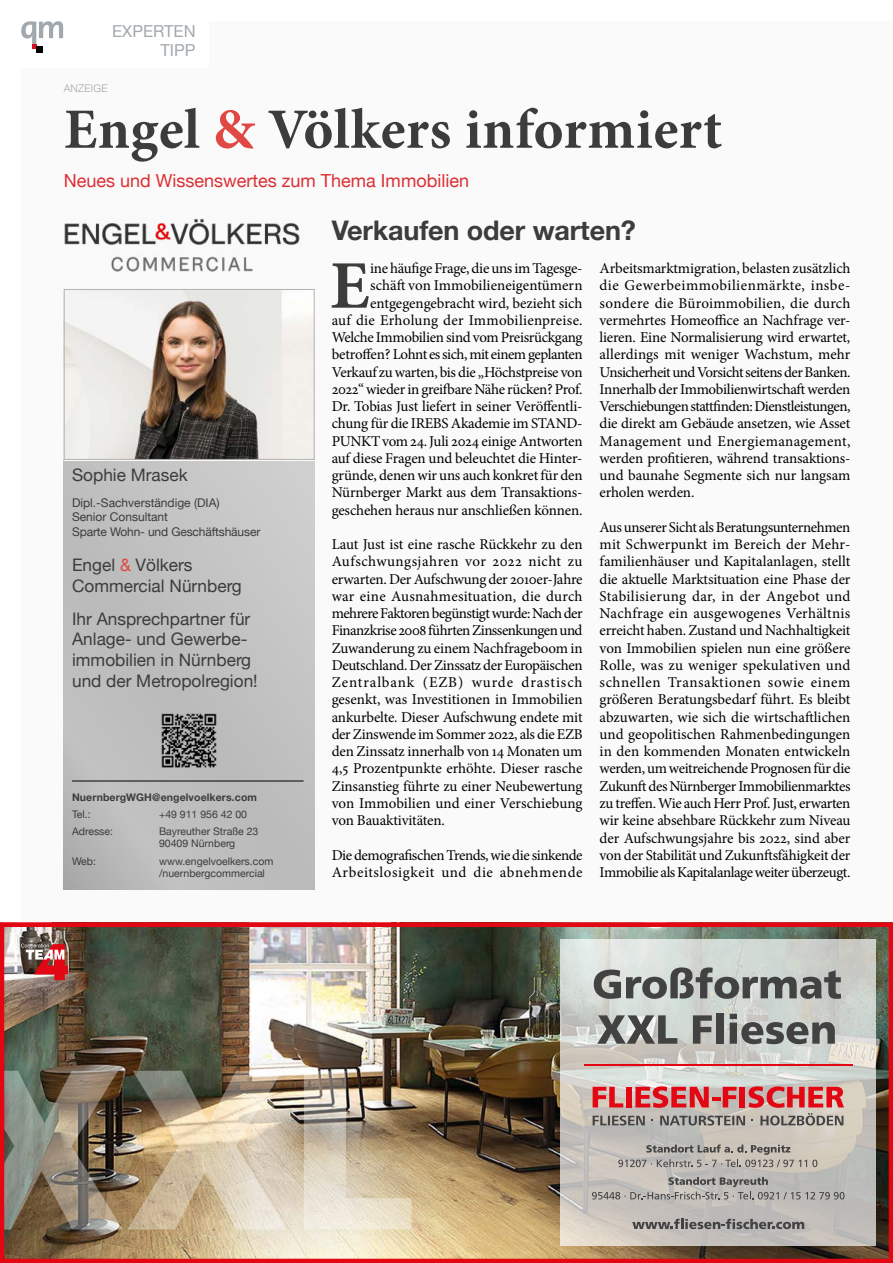
<style>
.page{position:relative;width:893px;height:1263px;background:#fff}
.page>*{position:absolute;margin:0;border:0;box-sizing:border-box;transform-origin:0 0}
.t1{font:700 68.1px "Minion Pro";color:#3c3c3b}
.t2{font:700 57px "Minion Pro";letter-spacing:.01em;color:#3c3c3b}
.t3{font:700 27px "Helvetica Neue";letter-spacing:-.005em;color:#3c3c3b}
.t4{font:18px "Helvetica Neue";color:#dc2f34}
.t5{font:17.25px/20.7px "Helvetica Neue";color:#3c3c3b}
.t6{font:16.5px/19.5px "Helvetica Neue";color:#a2a9ae;text-align:right}
.t7{font:15px/17.2px "Minion Pro";letter-spacing:-.015em;color:#000;text-align:justify}
.t8{font:12px/14.4px "Helvetica Neue";color:#3c3c3b}
.t9{font:10.5px/12.6px "Helvetica Neue";color:#3c3c3b}
.t10{font:700 10.5px "Helvetica Neue";letter-spacing:.01em;color:#3c3c3b}
.t11{font:300 10.5px "Helvetica Neue";letter-spacing:.02em;color:#a2a9ae}
.s1{color:#e04843}
</style>
<div class="page">
<div style="left:21px;top:21px;width:872px;height:1199px;background:#fbfafa"></div>
<div style="left:0;top:0;width:208px;height:68px;background:#fff"></div>
<svg style="left:21px;top:21px;width:42px;height:27px"></svg>
<div style="left:36px;top:46px;width:7px;height:6px;background:#000"></div>
<div style="left:64px;top:460px;width:251px;height:430px;background:linear-gradient(to right,#bbbaba,#c5c5c4)"></div>
<img style="left:64px;top:219px;width:236px;height:52px">
<hr style="left:64px;top:460px;width:251px;height:1px;background:#fff">
<img style="left:155px;top:706px;width:69px;height:69px">
<img style="left:66px;top:291px;width:247px;height:167px">
<div style="left:64px;top:289px;width:251px;height:171px;border:1px solid #b3b2b2"></div>
<hr style="left:72px;top:781px;width:232px;height:1px;background:#000">
<img style="left:0;top:922px;width:893px;height:341px">
<svg style="left:21px;top:943px;width:47px;height:37px;background:#ac5f5e"></svg>
<div style="left:560px;top:940px;width:316px;height:306px;background:#fff;opacity:.7"></div>
<svg style="left:593px;top:1086px;width:251px;height:39px;background:#c37f7f"></svg>
<svg style="left:632px;top:1219px;width:172px;height:10px;background:#898685"></svg>
<svg style="left:618px;top:1144px;width:199px;height:23px;background:#b0aaa4"></svg>
<svg style="left:592px;top:1177px;width:253px;height:22px;background:#aeaba8"></svg>
<hr style="left:584px;top:1064px;width:269px;height:1px;background:#e30613">
<svg style="left:594px;top:967px;width:247px;height:32px;background:#929593"></svg>
<svg style="left:597px;top:1015px;width:80px;height:29px;background:#8d8f8d"></svg>
<svg style="left:693px;top:1015px;width:19px;height:29px"></svg>
<div style="left:716px;top:1013px;width:7px;height:31px;background:#434243"></div>
<svg style="left:730px;top:1014px;width:105px;height:30px;background:#8f918e"></svg>
<p class="t6" style="left:112px;top:22px;width:85px">EXPERTEN<br>TIPP</p>
<p class="t11" style="left:64px;top:80px;width:45px">ANZEIGE</p>
<h2 class="t2" style="left:64px;top:89px;width:660px">Engel <span class="s1">&amp;</span> Völkers informiert</h2>
<p class="t4" style="left:64px;top:168px;width:407px">Neues und Wissenswertes zum Thema Immobilien</p>
<p class="t5" style="left:72px;top:465px;width:117px">Sophie Mrasek</p>
<p class="t8" style="left:72px;top:496px;width:190px">Dipl.-Sachverständige (DIA)<br>Senior Consultant<br>Sparte Wohn- und Geschäftshäuser</p>
<p class="t5" style="left:72px;top:556px;width:171px">Engel <span class="s1">&amp;</span> Völkers<br>Commercial Nürnberg</p>
<p class="t5" style="left:72px;top:609px;width:187px">Ihr Ansprechpartner für<br>Anlage- und Gewerbe&shy;immobilien in Nürnberg und der Metropolregion!</p>
<p class="t10" style="left:72px;top:789px;width:186px">NuernbergWGH@engelvoelkers.com</p>
<p class="t9" style="left:72px;top:808px;width:20px">Tel.:</p>
<p class="t9" style="left:159px;top:808px;width:90px">+49 911 956 42 00</p>
<p class="t9" style="left:72px;top:825px;width:43px">Adresse:</p>
<p class="t9" style="left:159px;top:825px;width:101px">Bayreuther Straße 23<br>90409 Nürnberg</p>
<p class="t9" style="left:72px;top:855px;width:25px">Web:</p>
<p class="t9" style="left:159px;top:855px;width:116px">www.engelvoelkers.com /nuernbergcommercial</p>
<h3 class="t3" style="left:332px;top:210px;width:306px">Verkaufen oder warten?</h3>
<h1 class="t1" style="left:330px;top:238px;width:41px">E</h1>
<p class="t7" style="left:332px;top:260px;width:252px;text-align:right">ine häufige Frage, die uns im Tagesge&shy;schäft von Immobilieneigentümern entgegengebracht wird, bezieht sich<br>auf die Erholung der Immobilienpreise.<br>Welche Immobilien sind vom Preisrückgang betroffen? Lohnt es sich, mit einem geplanten Verkauf zu warten, bis die „Höchstpreise von 2022“ wieder in greifbare Nähe rücken? Prof.<br>Dr. Tobias Just liefert in seiner Veröffentli&shy;chung für die IREBS Akademie im STAND-PUNKT vom 24. Juli 2024 einige Antworten auf diese Fragen und beleuchtet die Hinter&shy;gründe, denen wir uns auch konkret für den Nürnberger Markt aus dem Transaktions&shy;geschehen heraus nur anschließen können.</p>
<p class="t7" style="left:332px;top:536px;width:252px">Laut Just ist eine rasche Rückkehr zu den Aufschwungsjahren vor 2022 nicht zu erwarten. Der Aufschwung der 2010er-Jahre war eine Ausnahmesituation, die durch mehrere Faktoren begünstigt wurde: Nach der Finanzkrise 2008 führten Zinssenkungen und Zuwanderung zu einem Nachfrageboom in Deutschland. Der Zinssatz der Europäischen Zentralbank (EZB) wurde drastisch gesenkt, was Investitionen in Immobilien ankurbelte. Dieser Aufschwung endete mit der Zinswende im Sommer 2022, als die EZB den Zinssatz innerhalb von 14 Monaten um 4,5 Prozentpunkte erhöhte. Dieser rasche Zinsanstieg führte zu einer Neubewertung von Immobilien und einer Verschiebung von Bauaktivitäten.</p>
<p class="t7" style="left:332px;top:846px;width:252px">Die demografischen Trends, wie die sinkende<br>Arbeitslosigkeit und die abnehmende</p>
<p class="t7" style="left:600px;top:260px;width:252px">Arbeitsmarktmigration, belasten zusätzlich die Gewerbeimmobilienmärkte, insbe&shy;sondere die Büroimmobilien, die durch vermehrtes Homeoffice an Nachfrage ver&shy;lieren. Eine Normalisierung wird erwartet, allerdings mit weniger Wachstum, mehr Unsicherheit und Vorsicht seitens der Banken.<br>Innerhalb der Immobilienwirtschaft werden Verschiebungen stattfinden: Dienstleistungen, die direkt am Gebäude ansetzen, wie Asset Management und Energiemanagement, werden profitieren, während transaktions&shy;und baunahe Segmente sich nur langsam erholen werden.</p>
<p class="t7" style="left:600px;top:519px;width:252px">Aus unserer Sicht als Beratungsunternehmen mit Schwerpunkt im Bereich der Mehr&shy;familienhäuser und Kapitalanlagen, stellt die aktuelle Marktsituation eine Phase der Stabilisierung dar, in der Angebot und Nachfrage ein ausgewogenes Verhältnis erreicht haben. Zustand und Nachhaltigkeit von Immobilien spielen nun eine größere Rolle, was zu weniger spekulativen und schnellen Transaktionen sowie einem größeren Beratungsbedarf führt. Es bleibt abzuwarten, wie sich die wirtschaftlichen und geopolitischen Rahmenbedingungen in den kommenden Monaten entwickeln werden, um weitreichende Prognosen für die Zukunft des Nürnberger Immobilienmarktes zu treffen. Wie auch Herr Prof. Just, erwarten wir keine absehbare Rückkehr zum Niveau der Aufschwungsjahre bis 2022, sind aber von der Stabilität und Zukunftsfähigkeit der Immobilie als Kapitalanlage weiter überzeugt.</p>
</div>
